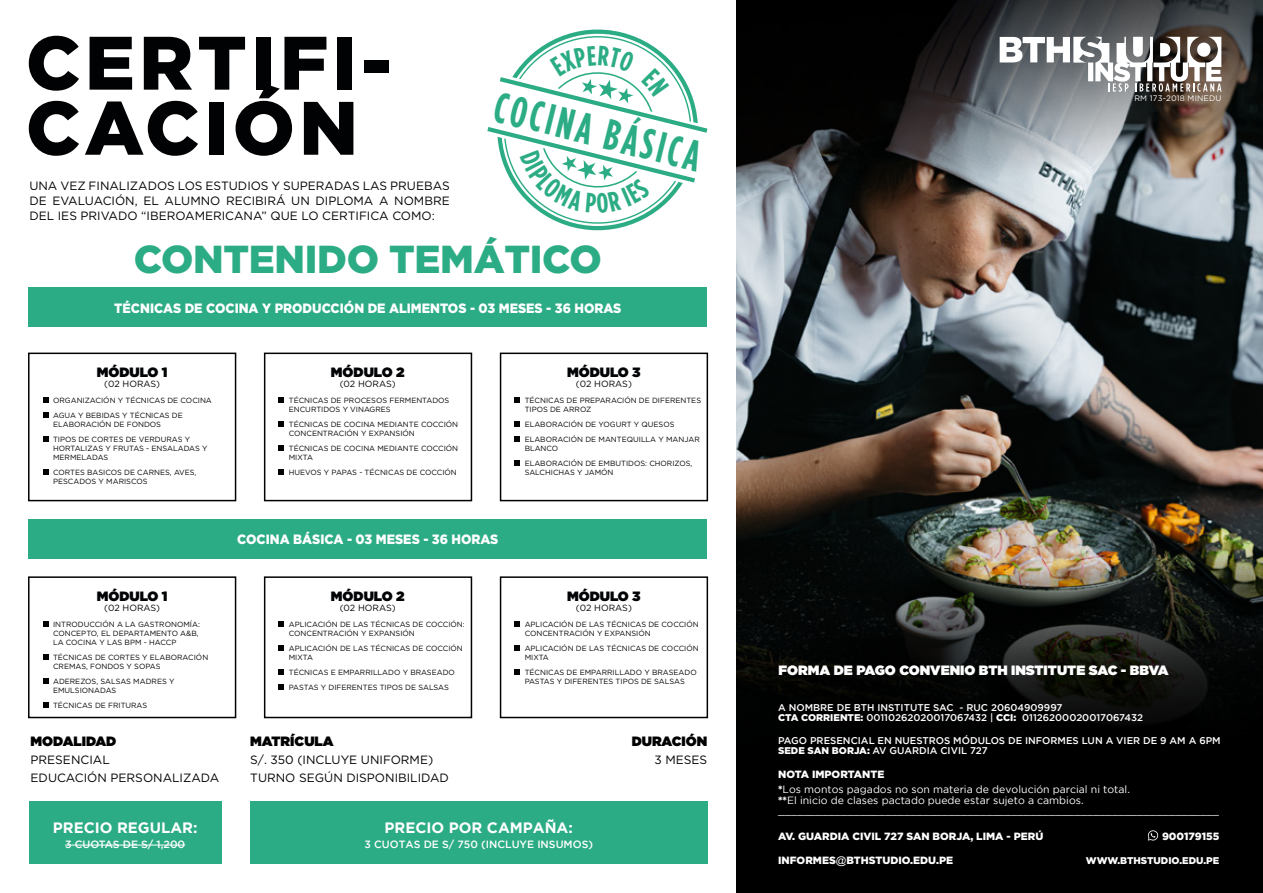
<style>
.page{position:relative;width:1263px;height:893px;background:#fff}
.page>*{position:absolute;margin:0;border:0;box-sizing:border-box;transform-origin:0 0}
.t1{font:900 75.45px/65.1px "Gotham";letter-spacing:.055em;color:#000204}
.t2{font:700 43.5px "Gotham Condensed";color:#2cac85;scale:.9 1}
.t3{font:900 39px "Gotham";letter-spacing:-.01em;color:#2cac85}
.t4{font:700 15px "Gotham";color:#fff}
.t5{font:900 13.5px "Gotham";color:#fff;scale:.93 1}
.t6{font:900 13.5px "Gotham";color:#010305}
.t7{font:900 13.5px "Gotham";color:#fff}
.t8{font:900 13.5px "Gotham";color:#000}
.t9{font:12px/18px "Gotham";color:#000}
.t10{font:10.5px/15px "Gotham";color:#fff}
.t11{font:900 10.5px "Gotham";color:#fff}
.t12{font:500 10.5px "Gotham";color:#fff}
.t13{font:500 9.75px/10.5px "Gotham";color:#fff}
.t14{font:900 9.75px "Gotham";color:#fff}
.t15{font:9px "Gotham";color:#010305}
.t16{font:7.95px "Gotham";letter-spacing:.02em;color:#fff}
.t17{font:7.5px/9px "Gotham";color:#010305}
.s1{font-weight:900}
.s2{font-family:"Forte";font-weight:400}
</style>
<div class="page">
<img style="left:736px;top:203px;width:527px;height:229px">
<svg style="left:736px;top:0;width:527px;height:203px;background:#47484a"></svg>
<img style="left:736px;top:432px;width:527px;height:461px">
<svg style="left:1148px;top:830px;width:10px;height:11px"></svg>
<svg style="left:1000px;top:37px;width:221px;height:55px"></svg>
<div style="left:250px;top:802px;width:457px;height:62px;background:#2cac85"></div>
<div style="left:29px;top:802px;width:192px;height:62px;background:#2cac85"></div>
<hr style="left:65px;top:845px;width:120px;height:1px;background:#fff">
<div style="left:29px;top:288px;width:678px;height:39px;background:#2cac85"></div>
<div style="left:500px;top:353px;width:208px;height:148px;border:2px solid #010204"></div>
<div style="left:264px;top:353px;width:208px;height:148px;border:2px solid #010204"></div>
<div style="left:28px;top:353px;width:208px;height:148px;border:2px solid #010204"></div>
<div style="left:29px;top:519px;width:678px;height:39px;background:#2cac85"></div>
<div style="left:500px;top:576px;width:208px;height:142px;border:2px solid #010204"></div>
<div style="left:264px;top:576px;width:208px;height:142px;border:2px solid #010204"></div>
<div style="left:28px;top:576px;width:208px;height:142px;border:2px solid #010204"></div>
<svg style="left:43px;top:621px;width:6px;height:5px"></svg>
<svg style="left:43px;top:397px;width:6px;height:6px"></svg>
<svg style="left:279px;top:397px;width:5px;height:6px"></svg>
<svg style="left:279px;top:621px;width:5px;height:5px"></svg>
<svg style="left:279px;top:645px;width:5px;height:6px"></svg>
<svg style="left:279px;top:669px;width:5px;height:5px"></svg>
<svg style="left:279px;top:684px;width:5px;height:5px"></svg>
<svg style="left:514px;top:397px;width:6px;height:6px"></svg>
<svg style="left:514px;top:621px;width:6px;height:5px"></svg>
<svg style="left:514px;top:645px;width:6px;height:6px"></svg>
<svg style="left:514px;top:669px;width:6px;height:5px"></svg>
<svg style="left:514px;top:421px;width:6px;height:6px"></svg>
<svg style="left:514px;top:436px;width:6px;height:6px"></svg>
<svg style="left:514px;top:460px;width:6px;height:6px"></svg>
<svg style="left:279px;top:421px;width:5px;height:6px"></svg>
<svg style="left:279px;top:445px;width:5px;height:6px"></svg>
<svg style="left:279px;top:469px;width:5px;height:6px"></svg>
<svg style="left:43px;top:412px;width:6px;height:6px"></svg>
<svg style="left:43px;top:436px;width:6px;height:6px"></svg>
<svg style="left:43px;top:469px;width:6px;height:6px"></svg>
<svg style="left:43px;top:654px;width:6px;height:6px"></svg>
<svg style="left:43px;top:678px;width:6px;height:6px"></svg>
<svg style="left:43px;top:702px;width:6px;height:5px"></svg>
<svg style="left:487px;top:29px;width:220px;height:202px"></svg>
<h1 class="t1" style="left:26px;top:28px;width:368px">CERTIFI-<br>CACIÓN</h1>
<h3 class="t9" style="left:29px;top:178px;width:422px;line-height:15px;text-align:justify">UNA VEZ FINALIZADOS LOS ESTUDIOS Y SUPERADAS LAS PRUEBAS DE EVALUACIÓN, EL ALUMNO RECIBIRÁ UN DIPLOMA A NOMBRE DEL IES PRIVADO “IBEROAMERICANA” QUE LO CERTIFICA COMO:</h3>
<h2 class="t2" style="left:501px;top:82px;width:236px;rotate:14deg">COCINA BÁSICA</h2>
<h3 class="t3" style="left:134px;top:237px;width:470px">CONTENIDO TEMÁTICO</h3>
<h3 class="t5" style="left:114px;top:300px;width:547px">TÉCNICAS DE COCINA Y PRODUCCIÓN DE ALIMENTOS - 03 MESES - 36 HORAS</h3>
<h3 class="t6" style="left:97px;top:364px;width:72px">MÓDULO 1</h3>
<p class="t15" style="left:104px;top:378px;width:57px">(02 HORAS)</p>
<p class="t17" style="left:53px;top:392px;width:160px;line-height:15px">ORGANIZACIÓN Y TÉCNICAS DE COCINA<br>AGUA Y BEBIDAS Y TÉCNICAS DE</p>
<p class="t17" style="left:53px;top:416px;width:139px;line-height:15px">ELABORACIÓN DE FONDOS<br>TIPOS DE CORTES DE VERDURAS Y</p>
<p class="t17" style="left:53px;top:443px;width:156px">HORTALIZAS Y FRUTAS - ENSALADAS Y<br>MERMELADAS</p>
<p class="t17" style="left:53px;top:467px;width:145px">CORTES BASICOS DE CARNES, AVES,<br>PESCADOS Y MARISCOS</p>
<h3 class="t6" style="left:97px;top:588px;width:72px">MÓDULO 1</h3>
<p class="t15" style="left:104px;top:602px;width:57px">(02 HORAS)</p>
<p class="t17" style="left:53px;top:619px;width:148px">INTRODUCCIÓN A LA GASTRONOMÍA:<br>CONCEPTO, EL DEPARTAMENTO A&amp;B,<br>LA COCINA Y LAS BPM - HACCP</p>
<p class="t17" style="left:53px;top:652px;width:157px">TÉCNICAS DE CORTES Y ELABORACIÓN<br>CREMAS, FONDOS Y SOPAS</p>
<p class="t17" style="left:53px;top:676px;width:123px">ADEREZOS, SALSAS MADRES Y<br>EMULSIONADAS</p>
<p class="t17" style="left:53px;top:700px;width:96px">TÉCNICAS DE FRITURAS</p>
<h3 class="t8" style="left:31px;top:733px;width:87px">MODALIDAD</h3>
<h3 class="t9" style="left:31px;top:750px;width:190px">PRESENCIAL<br>EDUCACIÓN PERSONALIZADA</h3>
<h3 class="t4" style="left:53px;top:819px;width:146px">PRECIO REGULAR:</h3>
<h3 class="t12" style="left:65px;top:838px;width:122px">3 CUOTAS DE S/ 1,200</h3>
<h3 class="t6" style="left:331px;top:364px;width:75px">MÓDULO 2</h3>
<p class="t15" style="left:340px;top:378px;width:57px">(02 HORAS)</p>
<h3 class="t6" style="left:567px;top:364px;width:75px">MÓDULO 3</h3>
<p class="t15" style="left:576px;top:378px;width:57px">(02 HORAS)</p>
<p class="t17" style="left:289px;top:395px;width:162px">TÉCNICAS DE PROCESOS FERMENTADOS<br>ENCURTIDOS Y VINAGRES</p>
<p class="t17" style="left:289px;top:419px;width:171px">TÉCNICAS DE COCINA MEDIANTE COCCIÓN<br>CONCENTRACIÓN Y EXPANSIÓN</p>
<p class="t17" style="left:289px;top:443px;width:171px">TÉCNICAS DE COCINA MEDIANTE COCCIÓN<br>MIXTA</p>
<p class="t17" style="left:289px;top:467px;width:170px">HUEVOS Y PAPAS - TÉCNICAS DE COCCIÓN</p>
<p class="t17" style="left:525px;top:395px;width:178px">TÉCNICAS DE PREPARACIÓN DE DIFERENTES<br>TIPOS DE ARROZ</p>
<p class="t17" style="left:525px;top:416px;width:177px;line-height:15px">ELABORACIÓN DE YOGURT Y QUESOS<br>ELABORACIÓN DE MANTEQUILLA Y MANJAR</p>
<p class="t17" style="left:525px;top:440px;width:169px;line-height:15px">BLANCO<br>ELABORACIÓN DE EMBUTIDOS: CHORIZOS,</p>
<p class="t17" style="left:525px;top:467px;width:90px">SALCHICHAS Y JAMÓN</p>
<h3 class="t5" style="left:237px;top:531px;width:282px">COCINA BÁSICA - 03 MESES - 36 HORAS</h3>
<h3 class="t6" style="left:331px;top:588px;width:75px">MÓDULO 2</h3>
<p class="t15" style="left:340px;top:602px;width:57px">(02 HORAS)</p>
<h3 class="t6" style="left:567px;top:588px;width:75px">MÓDULO 3</h3>
<p class="t15" style="left:576px;top:602px;width:57px">(02 HORAS)</p>
<p class="t17" style="left:289px;top:619px;width:177px">APLICACIÓN DE LAS TÉCNICAS DE COCCIÓN:<br>CONCENTRACIÓN Y EXPANSIÓN</p>
<p class="t17" style="left:289px;top:643px;width:176px">APLICACIÓN DE LAS TÉCNICAS DE COCCIÓN<br>MIXTA</p>
<p class="t17" style="left:289px;top:664px;width:168px;line-height:15px">TÉCNICAS E EMPARRILLADO Y BRASEADO<br>PASTAS Y DIFERENTES TIPOS DE SALSAS</p>
<p class="t17" style="left:525px;top:619px;width:176px">APLICACIÓN DE LAS TÉCNICAS DE COCCIÓN<br>CONCENTRACIÓN Y EXPANSIÓN</p>
<p class="t17" style="left:525px;top:643px;width:176px">APLICACIÓN DE LAS TÉCNICAS DE COCCIÓN<br>MIXTA</p>
<p class="t17" style="left:525px;top:667px;width:174px">TÉCNICAS DE EMPARRILLADO Y BRASEADO<br>PASTAS Y DIFERENTES TIPOS DE SALSAS</p>
<h3 class="t8" style="left:250px;top:733px;width:85px">MATRÍCULA</h3>
<h3 class="t9" style="left:250px;top:750px;width:200px">S/. 350 (INCLUYE UNIFORME)<br>TURNO SEGÚN DISPONIBILIDAD</h3>
<h3 class="t8" style="left:632px;top:733px;width:77px">DURACIÓN</h3>
<h3 class="t9" style="left:654px;top:750px;width:54px">3 MESES</h3>
<h3 class="t4" style="left:385px;top:819px;width:190px">PRECIO POR CAMPAÑA:</h3>
<h3 class="t12" style="left:364px;top:838px;width:230px">3 CUOTAS DE S/ 750 (INCLUYE INSUMOS)</h3>
<p class="t16" style="left:1134px;top:93px;width:89px">RM 173-2018 MINEDU</p>
<h3 class="t7" style="left:779px;top:663px;width:391px">FORMA DE PAGO CONVENIO BTH INSTITUTE SAC - BBVA</h3>
<h3 class="t13" style="left:778px;top:702px;width:366px">A NOMBRE DE BTH INSTITUTE SAC - RUC 20604909997<br><span class="s1">CTA CORRIENTE:</span> 00110262020017067432 | <span class="s1">CCI:</span> 01126200020017067432</h3>
<h3 class="t13" style="left:778px;top:735px;width:444px">PAGO PRESENCIAL EN NUESTROS MÓDULOS DE INFORMES LUN A VIER DE 9 AM A 6PM<br><span class="s1">SEDE SAN BORJA:</span> AV GUARDIA CIVIL 727</h3>
<h3 class="t10" style="left:778px;top:767px;width:353px"><span class="s1">NOTA IMPORTANTE<br>*</span>Los montos pagados no son materia de devolución parcial ni total.</h3>
<h3 class="t10" style="left:778px;top:795px;width:442px;line-height:10.5px"><span class="s1">**</span>El inicio de clases pactado puede estar sujeto a cambios. ______________________________________________________________________</h3>
<h3 class="t11" style="left:778px;top:830px;width:267px">AV. GUARDIA CIVIL 727 SAN BORJA, LIMA - PERÚ</h3>
<h3 class="t11" style="left:1162px;top:830px;width:59px">900179155</h3>
<h3 class="t11" style="left:778px;top:854px;width:176px">INFORMES<span class="s2">@</span>BTHSTUDIO.EDU.PE</h3>
<h3 class="t14" style="left:1086px;top:855px;width:135px">WWW.BTHSTUDIO.EDU.PE</h3>
</div>
